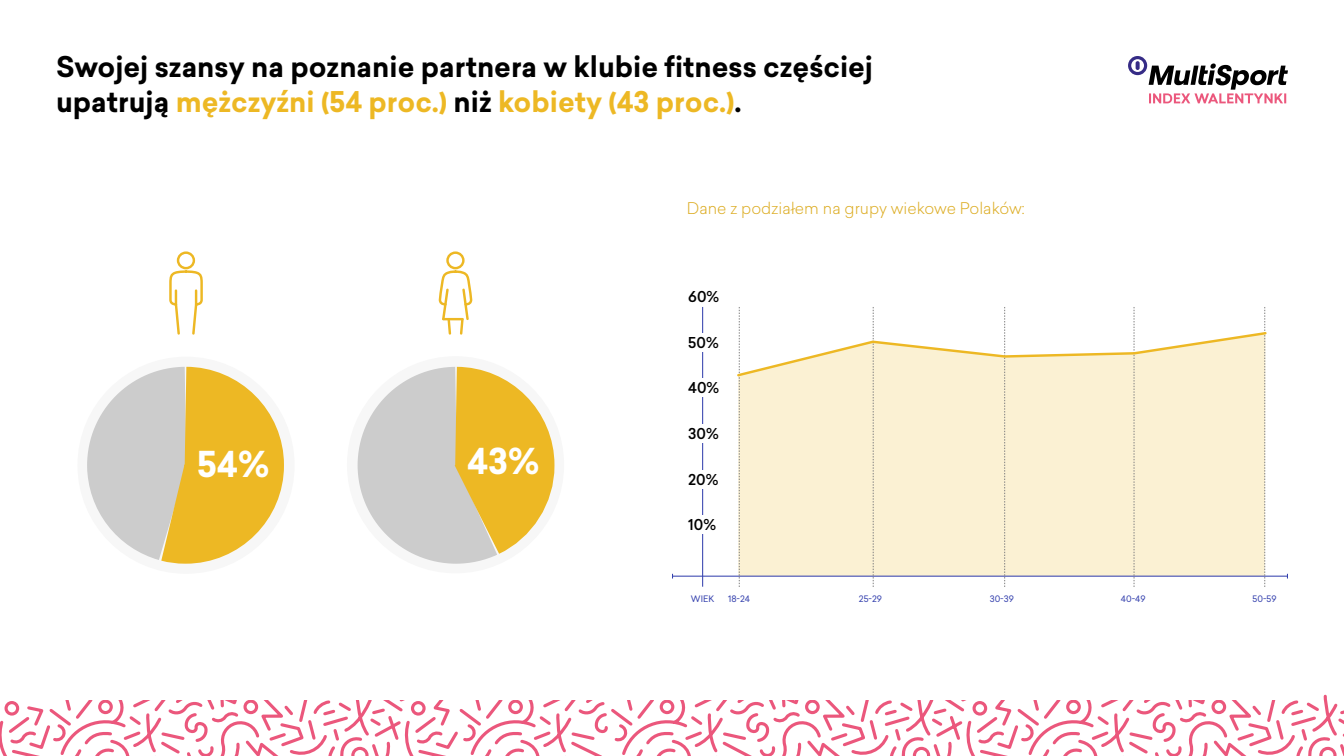
<style>
.page{position:relative;width:1344px;height:756px;background:#fff}
.page>*{position:absolute;margin:0;border:0;box-sizing:border-box;transform-origin:0 0}
.t1{font:700 35px "Sailec";color:#fff}
.t2{font:700 28px/35px "Sailec";color:#000}
.t3{font:300 15.75px "Sailec";color:#dcac22}
.t4{font:500 14.7px "Sailec";color:#000}
.t5{font:8.75px "Sailec";color:#3642ae}
.s1{color:#edb824}
</style>
<div class="page">
<svg style="left:1128px;top:56px;width:160px;height:47px"></svg>
<svg style="left:357px;top:366px;width:198px;height:198px"></svg>
<svg style="left:87px;top:366px;width:197px;height:198px"></svg>
<svg style="left:0;top:694px;width:1344px;height:62px"></svg>
<hr style="left:673px;top:576px;width:614px;height:1px;background:#3642ae">
<hr style="left:702px;top:307px;width:1px;height:280px;background:#3642ae">
<svg style="left:169px;top:251px;width:34px;height:84px"></svg>
<svg style="left:438px;top:251px;width:35px;height:84px"></svg>
<div style="left:696px;top:515px;width:15px;height:19px;background:#fff"></div>
<div style="left:696px;top:424px;width:15px;height:19px;background:#fff"></div>
<div style="left:696px;top:470px;width:15px;height:18px;background:#fff"></div>
<div style="left:696px;top:379px;width:15px;height:18px;background:#fff"></div>
<div style="left:696px;top:333px;width:15px;height:18px;background:#fff"></div>
<svg style="left:735px;top:307px;width:533px;height:280px"></svg>
<p class="t2" style="left:56px;top:50px;width:819px">Swojej szansy na poznanie partnera w klubie fitness częściej upatrują <span class="s1">mężczyźni (54 proc.)</span> niż <span class="s1">kobiety (43 proc.)</span>.</p>
<p class="t3" style="left:687px;top:197px;width:339px">Dane z podziałem na grupy wiekowe Polaków:</p>
<p class="t4" style="left:688px;top:286px;width:33px">60%</p>
<p class="t1" style="left:197px;top:439px;width:74px">54%</p>
<p class="t1" style="left:467px;top:436px;width:74px">43%</p>
<p class="t4" style="left:688px;top:332px;width:32px">50%</p>
<p class="t4" style="left:688px;top:378px;width:33px">40%</p>
<p class="t4" style="left:688px;top:423px;width:32px">30%</p>
<p class="t4" style="left:688px;top:469px;width:32px">20%</p>
<p class="t4" style="left:688px;top:515px;width:29px">10%</p>
<p class="t5" style="left:691px;top:592px;width:25px">WIEK</p>
<p class="t5" style="left:728px;top:592px;width:23px">18-24</p>
<p class="t5" style="left:859px;top:592px;width:24px">25-29</p>
<p class="t5" style="left:990px;top:592px;width:26px">30-39</p>
<p class="t5" style="left:1121px;top:592px;width:26px">40-49</p>
<p class="t5" style="left:1253px;top:592px;width:26px">50-59</p>
</div>
